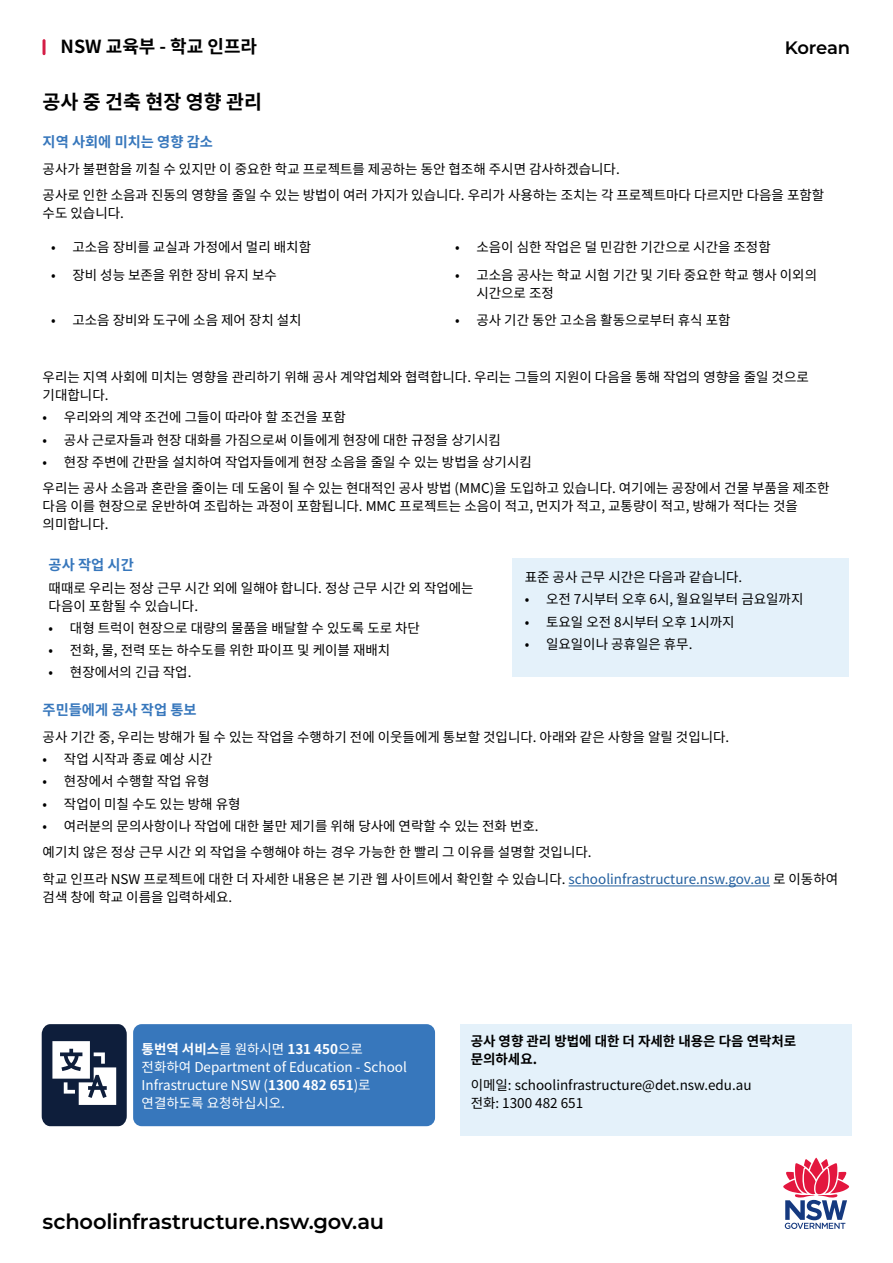
<style>
.page{position:relative;width:893px;height:1263px;background:#fff}
.page>*{position:absolute;margin:0;border:0;box-sizing:border-box;transform-origin:0 0}
.t1{font:600 21px "Montserrat";letter-spacing:-.01em;color:#000}
.Sub_head{font:700 19.5px "Noto Sans CJ Kkr";color:#000}
.t2{font:700 18px "Noto Sans CJ Kkr";color:#000}
.t3{font:600 18px "Montserrat";letter-spacing:-.015em;color:#000}
.Sub_Blue{font:700 14.25px "Noto Sans CJ Kkr";color:#3777bc}
.Text{font:13.5px/18px "Noto Sans CJ Kkr";color:#000}
.Text-2{font:13.5px/18px "Noto Sans CJ Kkr";color:#fff}
.Text-3{font:700 13.5px/18px "Noto Sans CJ Kkr";color:#000}
.s1{color:#215e9e}
.s2{font-weight:700}
</style>
<div class="page">
<svg style="left:783px;top:1157px;width:67px;height:72px"></svg>
<hr style="left:43px;top:39px;width:3px;height:16px;background:#d41d46;border-radius:2px">
<hr style="left:569px;top:885px;width:201px;height:1px;background:#215e9e">
<div style="left:512px;top:558px;width:337px;height:119px;background:#e4f1fa"></div>
<div style="left:133px;top:1024px;width:302px;height:102px;background:#3777bc;border-radius:9px"></div>
<svg style="left:42px;top:1024px;width:85px;height:102px"></svg>
<div style="left:460px;top:1024px;width:391px;height:112px;background:#e4f1fa"></div>
<h3 class="t2" style="left:61px;top:36px;width:198px">NSW 교육부 - 학교 인프라</h3>
<h3 class="t3" style="left:785px;top:34px;width:67px">Korean</h3>
<p class="Sub_head" style="left:43px;top:91px;width:221px">공사 중 건축 현장 영향 관리</p>
<p class="Sub_Blue" style="left:43px;top:134px;width:172px">지역 사회에 미치는 영향 감소</p>
<p class="Text" style="left:43px;top:160px;width:579px">공사가 불편함을 끼칠 수 있지만 이 중요한 학교 프로젝트를 제공하는 동안 협조해 주시면 감사하겠습니다.</p>
<p class="Text" style="left:43px;top:186px;width:783px">공사로 인한 소음과 진동의 영향을 줄일 수 있는 방법이 여러 가지가 있습니다. 우리가 사용하는 조치는 각 프로젝트마다 다르지만 다음을 포함할 수도 있습니다.</p>
<p class="Text" style="left:51px;top:238px;width:261px">• 고소음 장비를 교실과 가정에서 멀리 배치함</p>
<p class="Text" style="left:455px;top:238px;width:317px">• 소음이 심한 작업은 덜 민감한 기간으로 시간을 조정함</p>
<p class="Text" style="left:51px;top:266px;width:227px">• 장비 성능 보존을 위한 장비 유지 보수</p>
<p class="Text" style="left:476px;top:266px;width:342px;text-indent:-21px">• 고소음 공사는 학교 시험 기간 및 기타 중요한 학교 행사 이외의 시간으로 조정</p>
<p class="Text" style="left:51px;top:312px;width:252px">• 고소음 장비와 도구에 소음 제어 장치 설치</p>
<p class="Text" style="left:455px;top:312px;width:277px">• 공사 기간 동안 고소음 활동으로부터 휴식 포함</p>
<p class="Text" style="left:43px;top:368px;width:768px">우리는 지역 사회에 미치는 영향을 관리하기 위해 공사 계약업체와 협력합니다. 우리는 그들의 지원이 다음을 통해 작업의 영향을 줄일 것으로 기대합니다.</p>
<p class="Text" style="left:43px;top:409px;width:305px">• 우리와의 계약 조건에 그들이 따라야 할 조건을 포함</p>
<p class="Text" style="left:43px;top:431px;width:460px">• 공사 근로자들과 현장 대화를 가짐으로써 이들에게 현장에 대한 규정을 상기시킴</p>
<p class="Text" style="left:43px;top:453px;width:491px">• 현장 주변에 간판을 설치하여 작업자들에게 현장 소음을 줄일 수 있는 방법을 상기시킴</p>
<p class="Text" style="left:43px;top:480px;width:788px">우리는 공사 소음과 혼란을 줄이는 데 도움이 될 수 있는 현대적인 공사 방법 (MMC)을 도입하고 있습니다. 여기에는 공장에서 건물 부품을 제조한 다음 이를 현장으로 운반하여 조립하는 과정이 포함됩니다. MMC 프로젝트는 소음이 적고, 먼지가 적고, 교통량이 적고, 방해가 적다는 것을 의미합니다.</p>
<p class="Sub_Blue" style="left:49px;top:557px;width:87px">공사 작업 시간</p>
<p class="Text" style="left:525px;top:568px;width:219px">표준 공사 근무 시간은 다음과 같습니다.</p>
<p class="Text" style="left:525px;top:591px;width:280px">• 오전 7시부터 오후 6시, 월요일부터 금요일까지</p>
<p class="Text" style="left:525px;top:613px;width:211px">• 토요일 오전 8시부터 오후 1시까지</p>
<p class="Text" style="left:525px;top:635px;width:169px">• 일요일이나 공휴일은 휴무.</p>
<p class="Text" style="left:49px;top:579px;width:427px">때때로 우리는 정상 근무 시간 외에 일해야 합니다. 정상 근무 시간 외 작업에는 다음이 포함될 수 있습니다.</p>
<p class="Text" style="left:49px;top:619px;width:373px">• 대형 트럭이 현장으로 대량의 물품을 배달할 수 있도록 도로 차단</p>
<p class="Text" style="left:49px;top:641px;width:343px">• 전화, 물, 전력 또는 하수도를 위한 파이프 및 케이블 재배치</p>
<p class="Text" style="left:49px;top:664px;width:144px">• 현장에서의 긴급 작업.</p>
<p class="Sub_Blue" style="left:43px;top:702px;width:155px">주민들에게 공사 작업 통보</p>
<p class="Text" style="left:43px;top:728px;width:688px">공사 기간 중, 우리는 방해가 될 수 있는 작업을 수행하기 전에 이웃들에게 통보할 것입니다. 아래와 같은 사항을 알릴 것입니다.</p>
<p class="Text" style="left:43px;top:750px;width:171px">• 작업 시작과 종료 예상 시간</p>
<p class="Text" style="left:43px;top:773px;width:168px">• 현장에서 수행할 작업 유형</p>
<p class="Text" style="left:43px;top:795px;width:199px">• 작업이 미칠 수도 있는 방해 유형</p>
<p class="Text" style="left:43px;top:817px;width:497px">• 여러분의 문의사항이나 작업에 대한 불만 제기를 위해 당사에 연락할 수 있는 전화 번호.</p>
<p class="Text" style="left:43px;top:844px;width:550px">예기치 않은 정상 근무 시간 외 작업을 수행해야 하는 경우 가능한 한 빨리 그 이유를 설명할 것입니다.</p>
<p class="Text" style="left:43px;top:870px;width:797px">학교 인프라 NSW 프로젝트에 대한 더 자세한 내용은 본 기관 웹 사이트에서 확인할 수 있습니다. <span class="s1">schoolinfrastructure.nsw.gov.au</span> 로 이동하여 검색 창에 학교 이름을 입력하세요.</p>
<p class="Text-2" style="left:142px;top:1040px;width:267px"><span class="s2">통번역 서비스</span>를 원하시면 <span class="s2">131 450</span>으로 전화하여 Department of Education - School<br>Infrastructure NSW (<span class="s2">1300 482 651</span>)로 연결하도록 요청하십시오.</p>
<p class="Text-3" style="left:471px;top:1032px;width:327px">공사 영향 관리 방법에 대한 더 자세한 내용은 다음 연락처로 문의하세요.</p>
<p class="Text" style="left:471px;top:1076px;width:282px">이메일: schoolinfrastructure@det.nsw.edu.au 전화: 1300 482 651</p>
<h1 class="t1" style="left:43px;top:1206px;width:343px">schoolinfrastructure.nsw.gov.au</h1>
</div>
